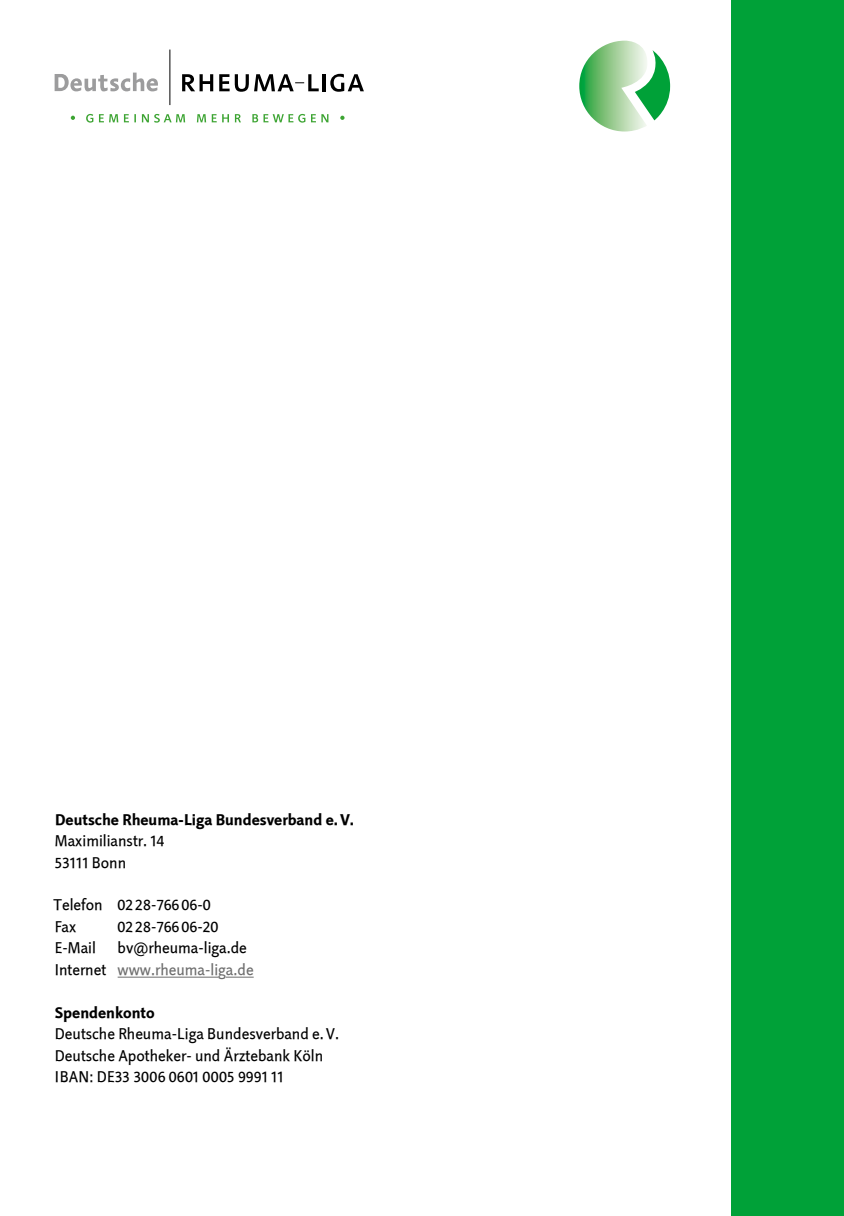
<style>
.page{position:relative;width:844px;height:1216px;background:#fff}
.page>*{position:absolute;margin:0;border:0;box-sizing:border-box;transform-origin:0 0}
.t1{font:15.75px/21.3px "Linotype Projekt";color:#000;scale:.96 1}
.t2{font:15.75px "Linotype Projekt SC";color:#000;scale:.96 1}
.t3{font:800 15.75px/21.3px "Linotype Projekt";color:#000;scale:.96 1}
.s1{font-weight:400}
.s2{font-family:"Linotype Projekt SC";font-weight:400}
.s3{font-family:"Linotype Projekt"}
.s4{color:#6e6e6e}
</style>
<div class="page">
<div style="left:731px;top:0;width:112px;height:1215px;background:#00a138"></div>
<hr style="left:118px;top:976px;width:100px;height:1px;background:#6e6e6e">
<svg style="left:226px;top:976px;width:27px;height:1px"></svg>
<svg style="left:579px;top:41px;width:91px;height:90px"></svg>
<svg style="left:55px;top:73px;width:103px;height:18px"></svg>
<svg style="left:182px;top:74px;width:31px;height:17px"></svg>
<svg style="left:219px;top:74px;width:10px;height:17px"></svg>
<hr style="left:322px;top:74px;width:3px;height:17px;background:#000">
<svg style="left:330px;top:74px;width:34px;height:18px"></svg>
<hr style="left:169px;top:50px;width:1px;height:55px;background:#000">
<svg style="left:235px;top:74px;width:83px;height:18px"></svg>
<svg style="left:71px;top:116px;width:4px;height:4px"></svg>
<svg style="left:86px;top:114px;width:7px;height:9px"></svg>
<svg style="left:99px;top:114px;width:19px;height:8px"></svg>
<svg style="left:124px;top:114px;width:12px;height:8px"></svg>
<svg style="left:142px;top:114px;width:43px;height:9px"></svg>
<svg style="left:197px;top:114px;width:9px;height:8px"></svg>
<svg style="left:212px;top:114px;width:17px;height:8px"></svg>
<svg style="left:235px;top:114px;width:6px;height:8px"></svg>
<svg style="left:252px;top:114px;width:53px;height:9px"></svg>
<svg style="left:311px;top:114px;width:17px;height:8px"></svg>
<svg style="left:340px;top:116px;width:4px;height:4px"></svg>
<p class="t3" style="left:55px;top:808px;width:313px">Deutsche Rheuma-Liga Bundesverband e.V.<br><span class="s1">Maximilianstr.</span> <span class="s2">14</span></p>
<p class="t2" style="left:54px;top:853px;width:76px">53111 <span class="s3">Bonn</span></p>
<p class="t2" style="left:53px;top:896px;width:165px"><span class="s3">Telefon</span> 0228-76606-0</p>
<p class="t1" style="left:55px;top:916px;width:24px">Fax</p>
<p class="t2" style="left:118px;top:917px;width:106px">0228-76606-20</p>
<p class="t1" style="left:55px;top:937px;width:44px">E-Mail</p>
<p class="t1" style="left:55px;top:937px;width:208px;text-indent:63px">bv@rheuma-liga.de<br>Internet <span class="s4">www.rheuma-liga.de</span></p>
<p class="t3" style="left:55px;top:1001px;width:105px">Spendenkonto</p>
<p class="t1" style="left:55px;top:1023px;width:297px">Deutsche Rheuma-Liga Bundesverband e.V.<br>Deutsche Apotheker- und Ärztebank Köln</p>
<p class="t2" style="left:55px;top:1067px;width:240px"><span class="s3">IBAN: DE</span>33 3006 0601 0005 9991 11</p>
</div>
